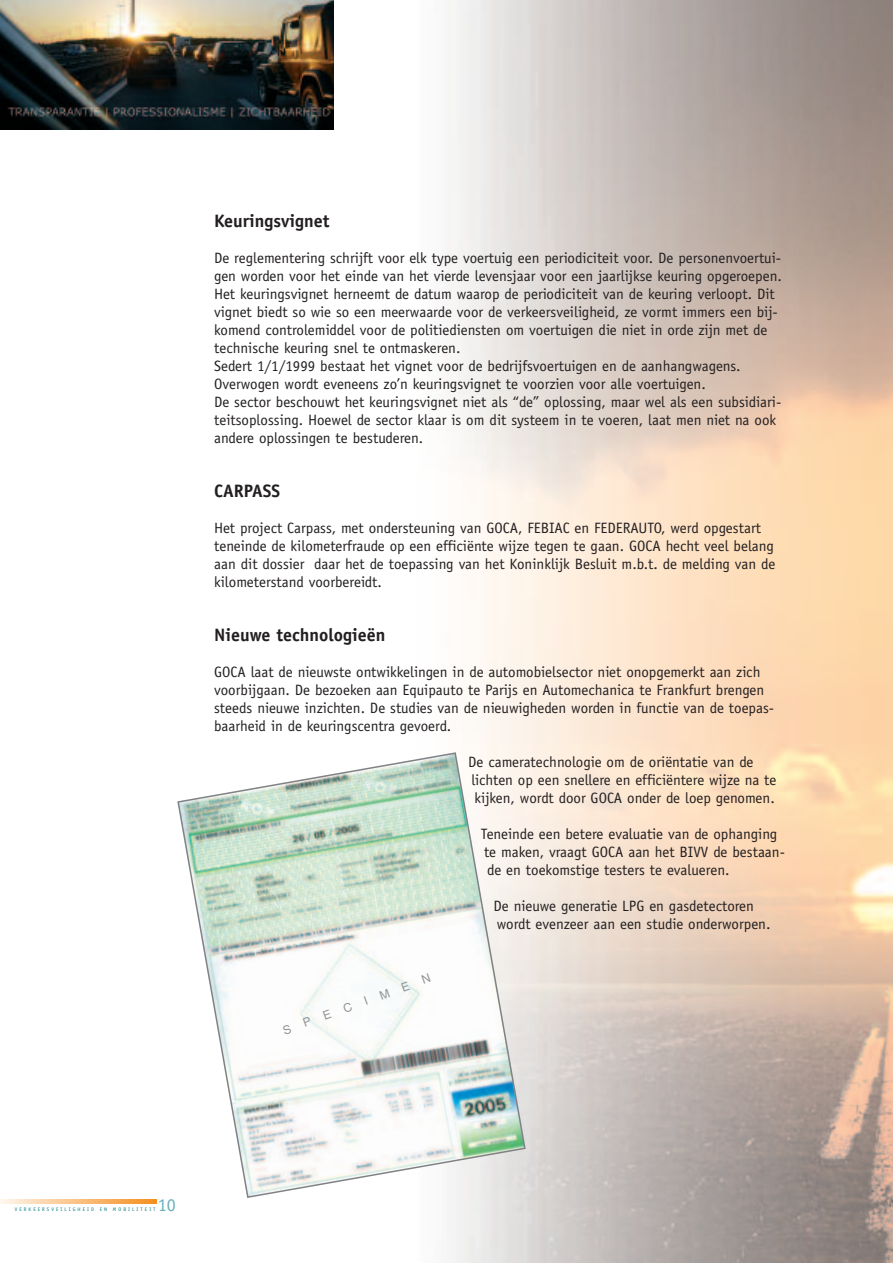
<style>
.page{position:relative;width:893px;height:1263px;background:#fff}
.page>*{position:absolute;margin:0;border:0;box-sizing:border-box;transform-origin:0 0}
.t1{font:700 18px "Officina Sans";color:#231f20}
.t2{font:18px "Officina Sans";color:#64afb8}
.t3{font:15px/18px "Officina Sans";color:#231f20}
.t4{font:12px "Helvetica";color:#939598}
.t5{font:5.1px "Officina Sans";letter-spacing:.4em;color:#007b85}
</style>
<div class="page">
<svg style="left:0;top:1199px;width:157px;height:4px"></svg>
<img style="left:0;top:0;width:334px;height:129px">
<svg style="left:177px;top:751px;width:350px;height:448px"></svg>
<p class="t1" style="left:214px;top:214px;width:117px">Keuringsvignet</p>
<p class="t3" style="left:214px;top:250px;width:569px">De reglementering schrijft voor elk type voertuig een periodiciteit voor. De personenvoertui&shy;gen worden voor het einde van het vierde levensjaar voor een jaarlijkse keuring opgeroepen.<br>Het keuringsvignet herneemt de datum waarop de periodiciteit van de keuring verloopt. Dit vignet biedt so wie so een meerwaarde voor de verkeersveiligheid, ze vormt immers een bij&shy;komend controlemiddel voor de politiediensten om voertuigen die niet in orde zijn met de technische keuring snel te ontmaskeren.<br>Sedert 1/1/1999 bestaat het vignet voor de bedrijfsvoertuigen en de aanhangwagens.<br>Overwogen wordt eveneens zo’n keuringsvignet te voorzien voor alle voertuigen.<br>De sector beschouwt het keuringsvignet niet als “de” oplossing, maar wel als een subsidiari&shy;teitsoplossing. Hoewel de sector klaar is om dit systeem in te voeren, laat men niet na ook andere oplossingen te bestuderen.</p>
<p class="t1" style="left:214px;top:484px;width:68px">CARPASS</p>
<p class="t3" style="left:214px;top:520px;width:563px">Het project Carpass, met ondersteuning van GOCA, FEBIAC en FEDERAUTO, werd opgestart teneinde de kilometerfraude op een efficiënte wijze tegen te gaan. GOCA hecht veel belang aan dit dossier daar het de toepassing van het Koninklijk Besluit m.b.t. de melding van de kilometerstand voorbereidt.</p>
<p class="t1" style="left:214px;top:628px;width:173px">Nieuwe technologieën</p>
<p class="t3" style="left:214px;top:664px;width:562px">GOCA laat de nieuwste ontwikkelingen in de automobielsector niet onopgemerkt aan zich voorbijgaan. De bezoeken aan Equipauto te Parijs en Automechanica te Frankfurt brengen steeds nieuwe inzichten. De studies van de nieuwigheden worden in functie van de toepas&shy;baarheid in de keuringscentra gevoerd.</p>
<p class="t3" style="left:468px;top:754px;width:310px">De cameratechnologie om de oriëntatie van de lichten op een snellere en efficiëntere wijze na te kijken, wordt door GOCA onder de loep genomen.</p>
<p class="t3" style="left:481px;top:826px;width:306px">Teneinde een betere evaluatie van de ophanging te maken, vraagt GOCA aan het BIVV de bestaan&shy;de en toekomstige testers te evalueren.</p>
<p class="t3" style="left:494px;top:898px;width:278px">De nieuwe generatie LPG en gasdetectoren wordt evenzeer aan een studie onderworpen.</p>
<p class="t4" style="left:282px;top:1027px;width:158px;rotate:-20deg">SPECIMEN</p>
<p class="t5" style="left:15px;top:1207px;width:142px">VERKEERSVEILIGHEID EN MOBILITEIT</p>
<p class="t2" style="left:158px;top:1198px;width:19px">10</p>
</div>
